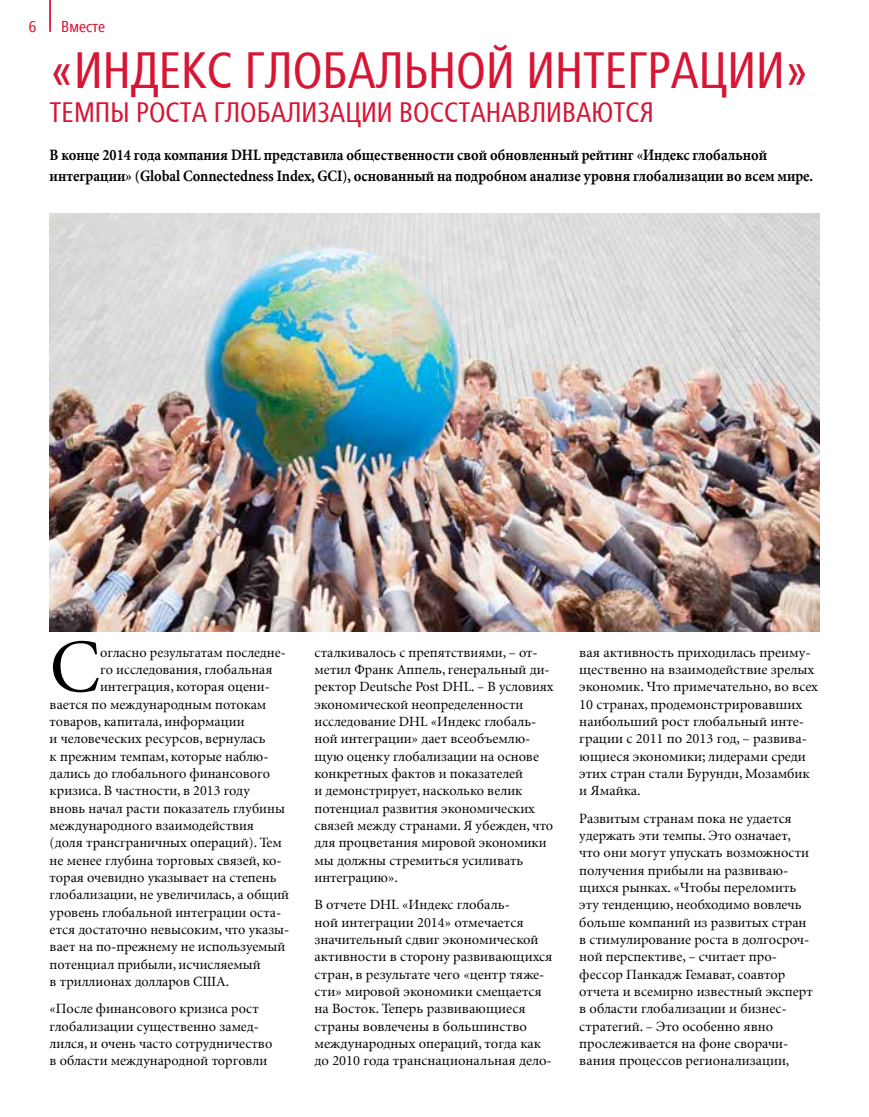
<style>
.page{position:relative;width:869px;height:1117px;background:#fff}
.page>*{position:absolute;margin:0;border:0;box-sizing:border-box;transform-origin:0 0}
.t1{font:75.77px "Minion CYR";color:#000}
.t2{font:condensed 50.75px "Frutiger LTCYR";color:#d71635;scale:.96 1}
.t3{font:condensed 28px "Frutiger LTCYR";color:#d71635;scale:.96 1}
.t4{font:700 15.75px/21px "Minion CYR";color:#000;scale:.92 1}
.t5{font:condensed 15.75px "Frutiger LTCYR";color:#d71635}
.t6{font:14px/17.3px "Minion CYR";color:#000}
</style>
<div class="page">
<hr style="left:49px;top:0;width:2px;height:32px;background:#d71635">
<img style="left:49px;top:213px;width:770px;height:418px">
<p class="t5" style="left:29px;top:18px;width:9px">6</p>
<p class="t5" style="left:61px;top:18px;width:46px">Вместе</p>
<h2 class="t2" style="left:50px;top:43px;width:792px">«ИНДЕКС ГЛОБАЛЬНОЙ ИНТЕГРАЦИИ»</h2>
<h3 class="t3" style="left:50px;top:98px;width:630px">ТЕМПЫ РОСТА ГЛОБАЛИЗАЦИИ ВОССТАНАВЛИВАЮТСЯ</h3>
<p class="t4" style="left:50px;top:144px;width:831px">В конце 2014 года компания DHL представила общественности свой обновленный рейтинг «Индекс глобальной интеграции» (Global Connectedness Index, GCI), основанный на подробном анализе уровня глобализации во всем мире.</p>
<h1 class="t1" style="left:50px;top:621px;width:52px">С</h1>
<p class="t6" style="left:100px;top:643px;width:187px">огласно результатам последне-</p>
<p class="t6" style="left:100px;top:660px;width:174px">го исследования, глобальная</p>
<p class="t6" style="left:100px;top:677px;width:171px">интеграция, которая оцени-</p>
<p class="t6" style="left:50px;top:695px;width:218px">вается по международным потокам</p>
<p class="t6" style="left:50px;top:712px;width:196px">товаров, капитала, информации</p>
<p class="t6" style="left:50px;top:729px;width:217px">и человеческих ресурсов, вернулась</p>
<p class="t6" style="left:50px;top:747px;width:220px">к прежним темпам, которые наблю-</p>
<p class="t6" style="left:50px;top:764px;width:222px">дались до глобального финансового</p>
<p class="t6" style="left:50px;top:781px;width:202px">кризиса. В частности, в 2013 году</p>
<p class="t6" style="left:50px;top:799px;width:237px">вновь начал расти показатель глубины</p>
<p class="t6" style="left:50px;top:816px;width:206px">международного взаимодействия</p>
<p class="t6" style="left:50px;top:833px;width:234px">(доля трансграничных операций). Тем</p>
<p class="t6" style="left:50px;top:851px;width:233px">не менее глубина торговых связей, ко-</p>
<p class="t6" style="left:50px;top:868px;width:228px">торая очевидно указывает на степень</p>
<p class="t6" style="left:50px;top:885px;width:241px">глобализации, не увеличилась, а общий</p>
<p class="t6" style="left:50px;top:903px;width:233px">уровень глобальной интеграции оста-</p>
<p class="t6" style="left:50px;top:920px;width:241px">ется достаточно невысоким, что указы-</p>
<p class="t6" style="left:50px;top:937px;width:237px">вает на по-прежнему не используемый</p>
<p class="t6" style="left:50px;top:955px;width:212px">потенциал прибыли, исчисляемый</p>
<p class="t6" style="left:50px;top:972px;width:181px">в триллионах долларов США.</p>
<p class="t6" style="left:50px;top:999px;width:224px">«После финансового кризиса рост глобализации существенно замед&shy;лился, и очень часто сотрудничество в области международной торговли</p>
<p class="t6" style="left:314px;top:643px;width:240px">сталкивалось с препятствиями, – от&shy;метил Франк Аппель, генеральный ди&shy;ректор Deutsche Post DHL. – В условиях экономической неопределенности исследование DHL «Индекс глобаль&shy;ной интеграции» дает всеобъемлю&shy;щую оценку глобализации на основе конкретных фактов и показателей<br>и демонстрирует, насколько велик потенциал развития экономических связей между странами. Я убежден, что для процветания мировой экономики мы должны стремиться усиливать интеграцию».</p>
<p class="t6" style="left:314px;top:895px;width:239px">В отчете DHL «Индекс глобаль-<br>ной интеграции 2014» отмечается значительный сдвиг экономической активности в сторону развивающихся стран, в результате чего «центр тяже&shy;сти» мировой экономики смещается на Восток. Теперь развивающиеся страны вовлечены в большинство международных операций, тогда как до 2010 года транснациональная дело-</p>
<p class="t6" style="left:579px;top:643px;width:240px">вая активность приходилась преиму&shy;щественно на взаимодействие зрелых экономик. Что примечательно, во всех<br>10 странах, продемонстрировавших наибольший рост глобальный инте&shy;грации с 2011 по 2013 год, – развива&shy;ющиеся экономики; лидерами среди этих стран стали Бурунди, Мозамбик и Ямайка.</p>
<p class="t6" style="left:579px;top:809px;width:235px">Развитым странам пока не удается удержать эти темпы. Это означает, что они могут упускать возможности получения прибыли на развиваю&shy;щихся рынках. «Чтобы переломить эту тенденцию, необходимо вовлечь больше компаний из развитых стран в стимулирование роста в долгосроч&shy;ной перспективе, – считает про&shy;фессор Панкадж Гемават, соавтор отчета и всемирно известный эксперт в области глобализации и бизнес&shy;стратегий. – Это особенно явно прослеживается на фоне сворачи&shy;вания процессов регионализации,</p>
</div>
